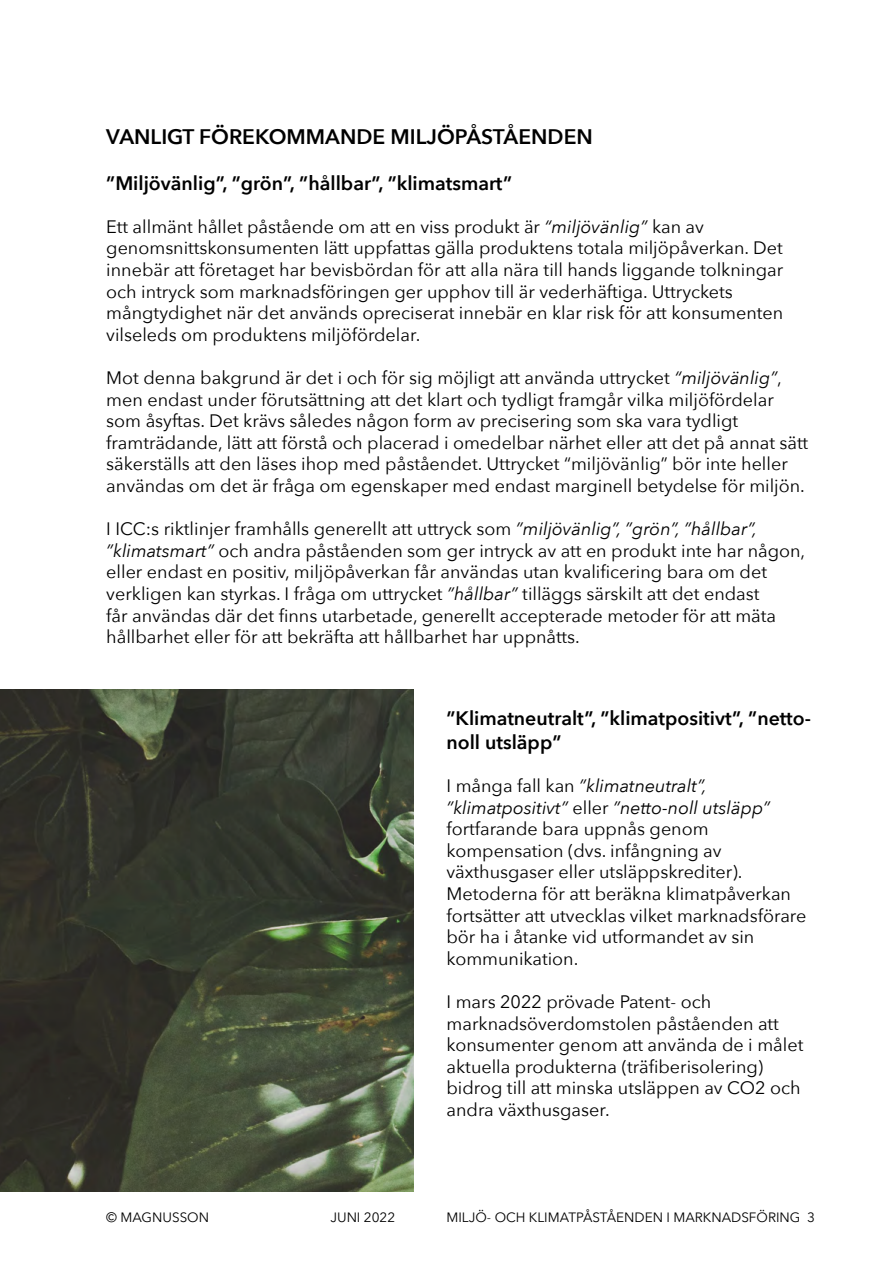
<style>
.page{position:relative;width:893px;height:1263px;background:#fff}
.page>*{position:absolute;margin:0;border:0;box-sizing:border-box;transform-origin:0 0}
.t1{font:600 21px "Avenir Next";color:#000}
.t2{font:600 19.5px/23.4px "Avenir Next";color:#000}
.t3{font:18px/21.6px "Avenir Next";color:#000}
.t4{font:13.5px "Avenir Next";color:#000}
.s1{font-style:italic}
</style>
<div class="page">
<img style="left:0;top:690px;width:414px;height:502px">
<p class="t1" style="left:106px;top:119px;width:488px">VANLIGT FÖREKOMMANDE MILJÖPÅSTÅENDEN</p>
<p class="t2" style="left:106px;top:171px;width:407px">”Miljövänlig”, ”grön”, ”hållbar”, ”klimatsmart”</p>
<p class="t3" style="left:106px;top:215px;width:679px">Ett allmänt hållet påstående om att en viss produkt är <span class="s1">“miljövänlig”</span> kan av genomsnittskonsumenten lätt uppfattas gälla produktens totala miljöpåverkan. Det innebär att företaget har bevisbördan för att alla nära till hands liggande tolkningar och intryck som marknadsföringen ger upphov till är vederhäftiga. Uttryckets mångtydighet när det används opreciserat innebär en klar risk för att konsumenten vilseleds om produktens miljöfördelar.</p>
<p class="t3" style="left:106px;top:366px;width:703px">Mot denna bakgrund är det i och för sig möjligt att använda uttrycket <span class="s1">“miljövänlig”</span>, men endast under förutsättning att det klart och tydligt framgår vilka miljöfördelar som åsyftas. Det krävs således någon form av precisering som ska vara tydligt framträdande, lätt att förstå och placerad i omedelbar närhet eller att det på annat sätt säkerställs att den läses ihop med påståendet. Uttrycket “miljövänlig” bör inte heller användas om det är fråga om egenskaper med endast marginell betydelse för miljön.</p>
<p class="t3" style="left:106px;top:517px;width:700px">I ICC:s riktlinjer framhålls generellt att uttryck som <span class="s1">”miljövänlig”, ”grön”, ”hållbar”, ”klimatsmart”</span> och andra påståenden som ger intryck av att en produkt inte har någon, eller endast en positiv, miljöpåverkan får användas utan kvalificering bara om det verkligen kan styrkas. I fråga om uttrycket <span class="s1">”hållbar”</span> tilläggs särskilt att det endast<br>får användas där det finns utarbetade, generellt accepterade metoder för att mäta hållbarhet eller för att bekräfta att hållbarhet har uppnåtts.</p>
<p class="t2" style="left:446px;top:706px;width:366px">”Klimatneutralt”, ”klimatpositivt”, ”netto&shy;noll utsläpp”</p>
<p class="t3" style="left:446px;top:774px;width:361px">I många fall kan <span class="s1">”klimatneutralt”, ”klimatpositivt”</span> eller <span class="s1">”netto-noll utsläpp” </span>fortfarande bara uppnås genom kompensation (dvs. infångning av växthusgaser eller utsläppskrediter).<br>Metoderna för att beräkna klimatpåverkan fortsätter att utvecklas vilket marknadsförare bör ha i åtanke vid utformandet av sin kommunikation.</p>
<p class="t3" style="left:446px;top:990px;width:358px">I mars 2022 prövade Patent- och marknadsöverdomstolen påståenden att konsumenter genom att använda de i målet aktuella produkterna (träfiberisolering) bidrog till att minska utsläppen av CO2 och andra växthusgaser.</p>
<p class="t4" style="left:106px;top:1206px;width:104px">© MAGNUSSON</p>
<p class="t4" style="left:330px;top:1206px;width:66px">JUNI 2022</p>
<p class="t4" style="left:446px;top:1206px;width:370px">MILJÖ- OCH KLIMATPÅSTÅENDEN I MARKNADSFÖRING 3</p>
</div>
